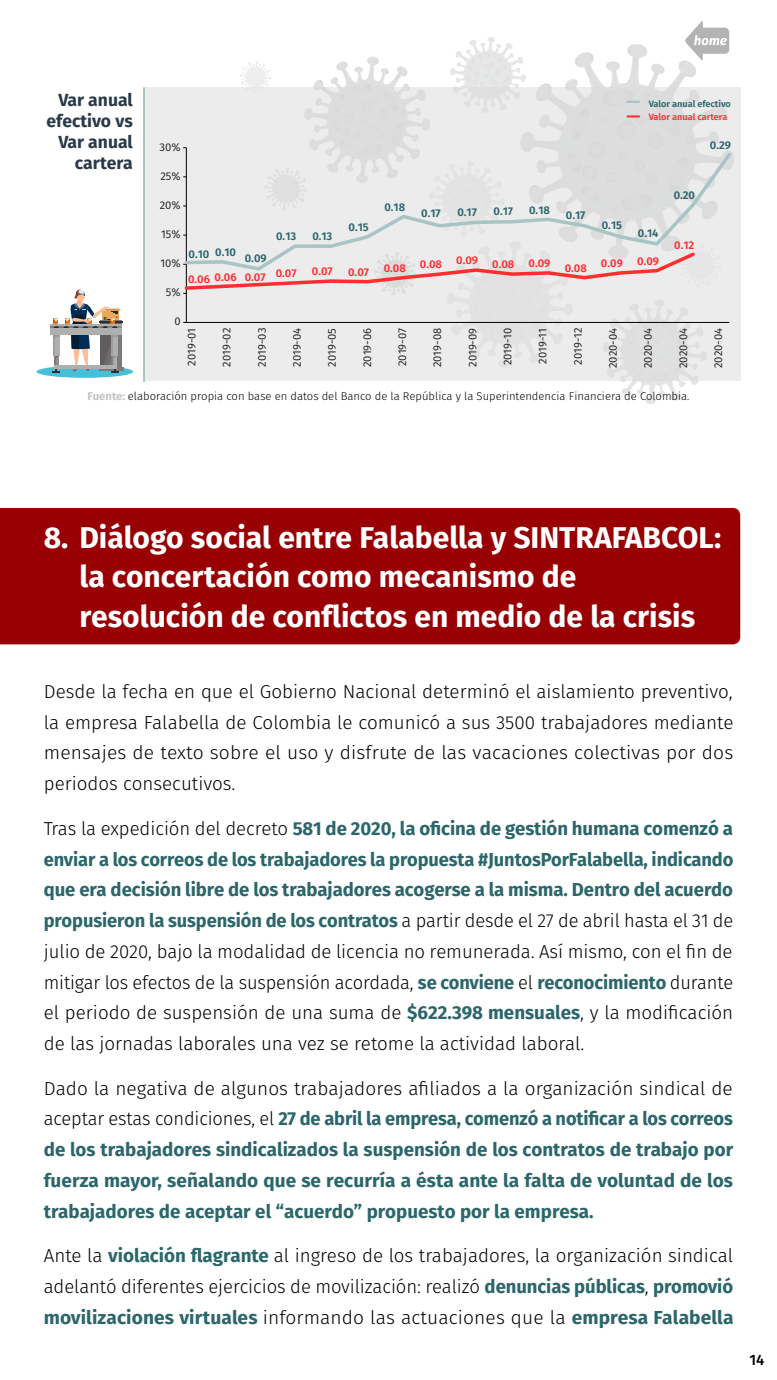
<style>
.page{position:relative;width:777px;height:1380px;background:#fff}
.page>*{position:absolute;margin:0;border:0;box-sizing:border-box;transform-origin:0 0}
.t1{font:700 30px/39.6px "Fira Sans";color:#fff}
.t2{font:300 18.75px/30.8px "Fira Sans";color:#000;text-align:justify}
.t3{font:700 18.75px/30.8px "Fira Sans";color:#2b666b;text-align:justify}
.t4{font:700 17.5px/21px "Fira Sans";color:#2a3949;text-align:right}
.t5{font:500 15px "Fira Sans";color:#000}
.t6{font:11.25px "Fira Sans";color:#1d1d1b}
.t7{font:300 11.25px "Fira Sans";color:#000}
.t8{font:600 11.25px "Fira Sans";color:#2b656b}
.t9{font:600 11.25px "Fira Sans";color:#ff2f2f}
.t10{font:600 9.12px "Fira Sans";color:#2b656b}
.t11{font:600 9.12px "Fira Sans";color:#ff2f2f}
.s1{font-weight:700;color:#c4c5c4}
.s2{font-weight:700;color:#2b666b}
.s3{font-weight:300;color:#000}
</style>
<div class="page">
<img style="left:240px;top:38px;width:492px;height:365px">
<svg style="left:684px;top:21px;width:45px;height:41px"></svg>
<div style="left:0;top:508px;width:740px;height:136px;background:#990003"></div>
<div style="left:143px;top:88px;width:597px;height:293px;background:linear-gradient(to right,#ececec,#e4e4e4)"></div>
<hr style="left:143px;top:88px;width:2px;height:294px;background:#a9c4c4">
<hr style="left:186px;top:148px;width:1px;height:174px;background:#000">
<hr style="left:186px;top:322px;width:543px;height:1px;background:#000">
<svg style="left:183px;top:150px;width:550px;height:123px;background:#e5e6e6"></svg>
<svg style="left:183px;top:250px;width:514px;height:44px;background:#ead9d9"></svg>
<svg style="left:627px;top:101px;width:11px;height:2px"></svg>
<svg style="left:627px;top:115px;width:11px;height:3px"></svg>
<div style="left:36px;top:366px;width:97px;height:12px;background:#47bfd8;border-radius:50%"></div>
<svg style="left:50px;top:290px;width:73px;height:83px"></svg>
<p class="t4" style="left:47px;top:88px;width:88px">Var anual efectivo vs<br>Var anual cartera</p>
<p class="t10" style="left:648px;top:96px;width:84px">Valor anual efectivo</p>
<p class="t11" style="left:648px;top:109px;width:80px">Valor anual cartera</p>
<p class="t6" style="left:159px;top:138px;width:22px">30%</p>
<p class="t8" style="left:709px;top:136px;width:23px">0.29</p>
<p class="t6" style="left:160px;top:167px;width:22px">25%</p>
<p class="t6" style="left:160px;top:196px;width:22px">20%</p>
<p class="t8" style="left:384px;top:198px;width:22px">0.18</p>
<p class="t8" style="left:421px;top:204px;width:21px">0.17</p>
<p class="t8" style="left:457px;top:203px;width:21px">0.17</p>
<p class="t8" style="left:493px;top:202px;width:21px">0.17</p>
<p class="t8" style="left:529px;top:201px;width:22px">0.18</p>
<p class="t8" style="left:565px;top:205px;width:21px">0.17</p>
<p class="t8" style="left:673px;top:186px;width:23px">0.20</p>
<p class="t6" style="left:161px;top:226px;width:21px">15%</p>
<p class="t6" style="left:160px;top:255px;width:22px">10%</p>
<p class="t8" style="left:188px;top:244px;width:49px">0.10 0.10</p>
<p class="t8" style="left:245px;top:249px;width:23px">0.09</p>
<p class="t8" style="left:276px;top:227px;width:22px">0.13</p>
<p class="t8" style="left:312px;top:227px;width:22px">0.13</p>
<p class="t8" style="left:348px;top:218px;width:22px">0.15</p>
<p class="t9" style="left:188px;top:268px;width:110px">0.06 0.06 0.07 0.07</p>
<p class="t9" style="left:312px;top:262px;width:22px">0.07</p>
<p class="t9" style="left:348px;top:263px;width:22px">0.07</p>
<p class="t9" style="left:383px;top:257px;width:60px">0.08 0.08</p>
<p class="t9" style="left:456px;top:251px;width:23px">0.09</p>
<p class="t9" style="left:492px;top:255px;width:24px">0.08</p>
<p class="t9" style="left:528px;top:254px;width:23px">0.09</p>
<p class="t9" style="left:564px;top:259px;width:24px">0.08</p>
<p class="t8" style="left:601px;top:216px;width:22px">0.15</p>
<p class="t8" style="left:637px;top:224px;width:22px">0.14</p>
<p class="t9" style="left:600px;top:254px;width:23px">0.09</p>
<p class="t9" style="left:637px;top:252px;width:23px">0.09</p>
<p class="t9" style="left:674px;top:235px;width:22px">0.12</p>
<p class="t6" style="left:166px;top:284px;width:16px">5%</p>
<p class="t6" style="left:174px;top:313px;width:8px">0</p>
<p class="t6" style="left:183px;top:366px;width:39px;rotate:-90deg">2019-01</p>
<p class="t6" style="left:218px;top:367px;width:40px;rotate:-90deg">2019-02</p>
<p class="t6" style="left:253px;top:367px;width:40px;rotate:-90deg">2019-03</p>
<p class="t6" style="left:288px;top:367px;width:41px;rotate:-90deg">2019-04</p>
<p class="t6" style="left:323px;top:367px;width:40px;rotate:-90deg">2019-05</p>
<p class="t6" style="left:358px;top:367px;width:41px;rotate:-90deg">2019-06</p>
<p class="t6" style="left:393px;top:366px;width:40px;rotate:-90deg">2019-07</p>
<p class="t6" style="left:429px;top:367px;width:41px;rotate:-90deg">2019-08</p>
<p class="t6" style="left:464px;top:367px;width:41px;rotate:-90deg">2019-09</p>
<p class="t6" style="left:499px;top:365px;width:39px;rotate:-90deg">2019-10</p>
<p class="t6" style="left:534px;top:364px;width:37px;rotate:-90deg">2019-11</p>
<p class="t6" style="left:569px;top:365px;width:38px;rotate:-90deg">2019-12</p>
<p class="t6" style="left:604px;top:368px;width:42px;rotate:-90deg">2020-04</p>
<p class="t6" style="left:639px;top:368px;width:42px;rotate:-90deg">2020-04</p>
<p class="t6" style="left:674px;top:368px;width:42px;rotate:-90deg">2020-04</p>
<p class="t6" style="left:709px;top:368px;width:42px;rotate:-90deg">2020-04</p>
<p class="t7" style="left:87px;top:389px;width:603px"><span class="s1">Fuente:</span> elaboración propia con base en datos del Banco de la República y la Superintendencia Financiera de Colombia.</p>
<h1 class="t1" style="left:79px;top:516px;width:643px;text-indent:-36px">8. Diálogo social entre Falabella y SINTRAFABCOL: la concertación como mecanismo de resolución de conflictos en medio de la crisis</h1>
<p class="t2" style="left:44px;top:676px;width:691px">Desde la fecha en que el Gobierno Nacional determinó el aislamiento preventivo, la empresa Falabella de Colombia le comunicó a sus 3500 trabajadores mediante mensajes de texto sobre el uso y disfrute de las vacaciones colectivas por dos periodos consecutivos.</p>
<p class="t2" style="left:44px;top:813px;width:691px">Tras la expedición del decreto <span class="s2">581 de 2020, la oficina de gestión humana comenzó a enviar a los correos de los trabajadores la propuesta #JuntosPorFalabella, indicando que era decisión libre de los trabajadores acogerse a la misma. Dentro del acuerdo propusieron la suspensión de los contratos</span> a partir desde el 27 de abril hasta el 31 de julio de 2020, bajo la modalidad de licencia no remunerada. Así mismo, con el fin de mitigar los efectos de la suspensión acordada, <span class="s2">se conviene</span> el <span class="s2">reconocimiento</span> durante el periodo de suspensión de una suma de <span class="s2">$622.398 mensuales</span>, y la modificación de las jornadas laborales una vez se retome la actividad laboral.</p>
<p class="t3" style="left:44px;top:1071px;width:690px"><span class="s3">Dado la negativa de algunos trabajadores afiliados a la organización sindical de aceptar estas condiciones, el</span> 27 de abril la empresa, comenzó a notificar a los correos de los trabajadores sindicalizados la suspensión de los contratos de trabajo por fuerza mayor, señalando que se recurría a ésta ante la falta de voluntad de los trabajadores de aceptar el “acuerdo” propuesto por la empresa.</p>
<p class="t2" style="left:44px;top:1240px;width:691px">Ante la <span class="s2">violación flagrante</span> al ingreso de los trabajadores, la organización sindical adelantó diferentes ejercicios de movilización: realizó <span class="s2">denuncias públicas</span>, <span class="s2">promovió movilizaciones virtuales</span> informando las actuaciones que la <span class="s2">empresa Falabella</span></p>
<p class="t5" style="left:749px;top:1348px;width:16px">14</p>
</div>
